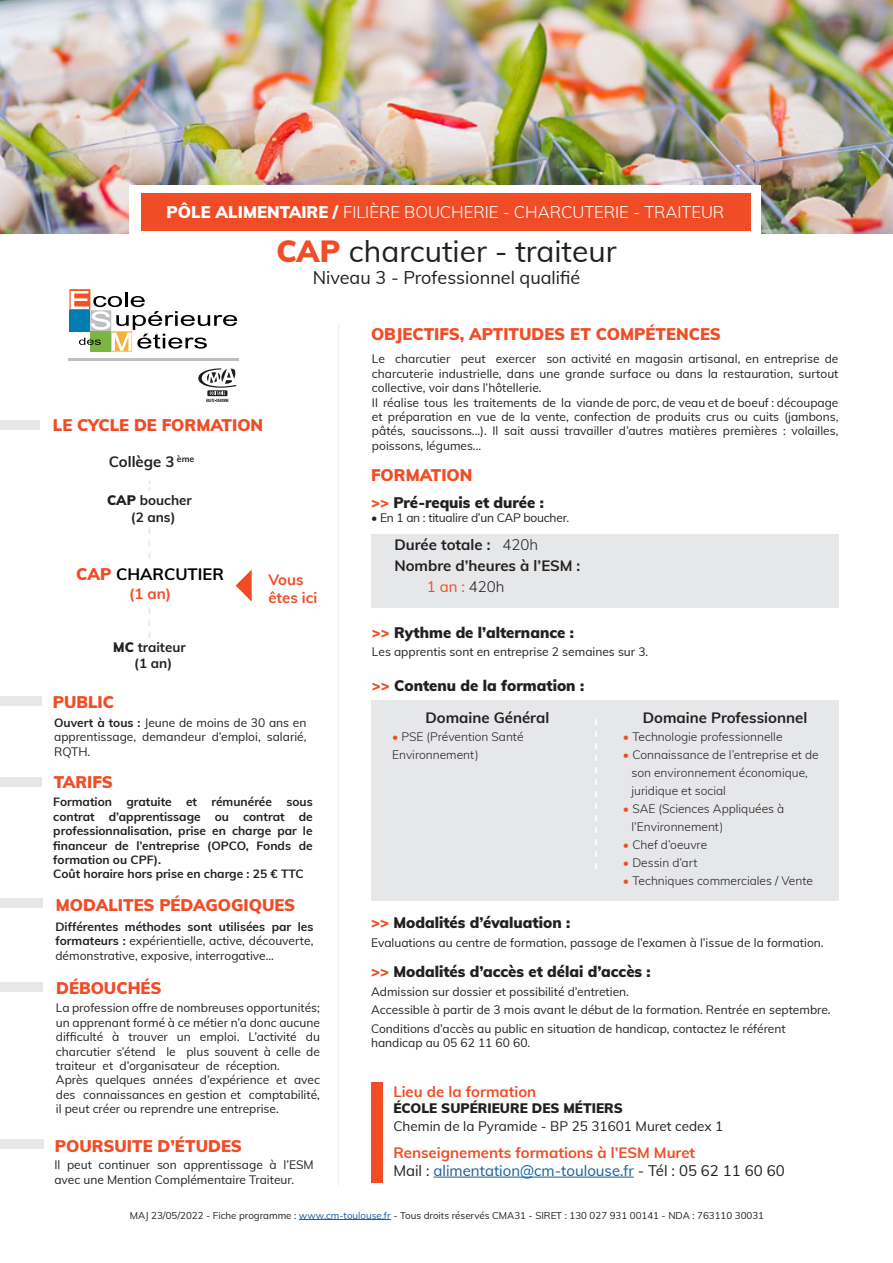
<style>
.page{position:relative;width:893px;height:1263px;background:#fff}
.page>*{position:absolute;margin:0;border:0;box-sizing:border-box;transform-origin:0 0}
.t1{font:30px "Muli";color:#231f20}
.t2{font:18px "Muli";color:#231f20}
.t3{font:900 16.5px "Muli";color:#f04d27}
.t4{font:300 16.5px "Muli";color:#fff}
.t5{font:700 16.5px "Muli";color:#000001}
.t6{font:900 15px "Muli";color:#231f20}
.t7{font:700 15px "Muli";color:#231f20}
.t8{font:700 15px "Muli";color:#f04d27}
.t9{font:15px "Muli";color:#175d9e}
.t10{font:15px "Muli";color:#f04d27}
.t11{font:13.5px "Muli";color:#231f20}
.t12{font:700 13.5px "Muli";color:#231f20}
.t13{font:900 13.5px "Muli";color:#231f20}
.t14{font:12px/14.4px "Muli";color:#231f20;text-align:justify}
.t15{font:300 12px/18px "Muli";color:#231f20}
.t16{font:700 12px/14.4px "Muli";color:#231f20;text-align:justify}
.t17{font:12px "Muli";letter-spacing:-.02em;color:#231f20}
.t18{font:9.75px "Muli";color:#231f20}
.s1{font-weight:900}
.s2{font-weight:900;color:#f04d27}
.s3{font-weight:700}
.s4{color:#f04d27}
.s5{font-weight:300}
.s6{font-weight:300;color:#231f20}
.s7{color:#231f20}
.s8{font-style:italic;color:#231f20}
.s9{color:#175d9e}
</style>
<div class="page">
<img style="left:0;top:0;width:893px;height:234px">
<div style="left:130px;top:185px;width:631px;height:49px;background:#fff"></div>
<div style="left:141px;top:193px;width:610px;height:38px;background:#f04d27"></div>
<hr style="left:338px;top:323px;width:1px;height:863px;background:#f0f1f2">
<hr style="left:433px;top:1177px;width:201px;height:1px;background:#175d9e">
<div style="left:371px;top:1082px;width:12px;height:101px;background:#f04d27"></div>
<div style="left:371px;top:700px;width:468px;height:200px;background:#e6e7e9"></div>
<div style="left:371px;top:535px;width:467px;height:73px;background:#e6e7e9"></div>
<div style="left:0;top:982px;width:43px;height:10px;background:#e6e7e9"></div>
<div style="left:0;top:898px;width:42px;height:10px;background:#e6e7e9"></div>
<div style="left:0;top:696px;width:41px;height:10px;background:#e6e7e9"></div>
<div style="left:0;top:1139px;width:44px;height:10px;background:#e6e7e9"></div>
<div style="left:0;top:421px;width:39px;height:9px;background:#e6e7e9"></div>
<svg style="left:236px;top:569px;width:16px;height:33px"></svg>
<svg style="left:149px;top:528px;width:1px;height:31px"></svg>
<hr style="left:299px;top:1219px;width:92px;height:1px;background:#175d9e">
<svg style="left:149px;top:607px;width:1px;height:31px"></svg>
<svg style="left:595px;top:719px;width:2px;height:150px"></svg>
<div style="left:0;top:777px;width:41px;height:10px;background:#e6e7e9"></div>
<svg style="left:69px;top:289px;width:168px;height:63px"></svg>
<hr style="left:68px;top:359px;width:170px;height:2px;background:#c1c0bf">
<svg style="left:198px;top:368px;width:38px;height:34px"></svg>
<p class="t4" style="left:167px;top:200px;width:559px"><span class="s1">PÔLE ALIMENTAIRE /</span> FILIÈRE BOUCHERIE - CHARCUTERIE - TRAITEUR</p>
<p class="t1" style="left:276px;top:230px;width:342px"><span class="s2">CAP</span> charcutier - traiteur</p>
<p class="t2" style="left:313px;top:264px;width:269px">Niveau 3 - Professionnel qualifié</p>
<p class="t3" style="left:53px;top:413px;width:212px">LE CYCLE DE FORMATION</p>
<p class="t7" style="left:109px;top:451px;width:87px">Collège 3 <sup>ème</sup></p>
<p class="t12" style="left:107px;top:491px;width:86px"><span class="s1">CAP</span> boucher</p>
<p class="t12" style="left:131px;top:507px;width:46px">(2 ans)</p>
<p class="t5" style="left:76px;top:562px;width:149px"><span class="s2">CAP</span> CHARCUTIER</p>
<p class="t8" style="left:129px;top:583px;width:44px">(1 an)</p>
<p class="t12" style="left:113px;top:637px;width:74px"><span class="s1">MC</span> traiteur</p>
<p class="t12" style="left:134px;top:653px;width:39px">(1 an)</p>
<p class="t3" style="left:53px;top:690px;width:63px">PUBLIC</p>
<p class="t8" style="left:268px;top:568px;width:37px">Vous</p>
<p class="t8" style="left:268px;top:586px;width:51px">êtes ici</p>
<p class="t14" style="left:54px;top:715px;width:254px"><span class="s3">Ouvert à tous :</span> Jeune de moins de 30 ans en apprentissage, demandeur d’emploi, salarié, RQTH.</p>
<p class="t3" style="left:54px;top:770px;width:61px">TARIFS</p>
<p class="t16" style="left:53px;top:794px;width:261px">Formation gratuite et rémunérée sous contrat d’apprentissage ou contrat de professionnalisation, prise en charge par le financeur de l’entreprise (OPCO, Fonds de formation ou CPF).</p>
<p class="t16" style="left:53px;top:866px;width:252px">Coût horaire hors prise en charge : 25 € TTC</p>
<p class="t3" style="left:56px;top:893px;width:241px">MODALITES PÉDAGOGIQUES</p>
<p class="t14" style="left:55px;top:919px;width:260px"><span class="s3">Différentes méthodes sont utilisées par les formateurs :</span> expérientielle, active, découverte, démonstrative, exposive, interrogative...</p>
<p class="t3" style="left:56px;top:976px;width:107px">DÉBOUCHÉS</p>
<p class="t14" style="left:56px;top:1000px;width:266px">La profession offre de nombreuses opportunités; un apprenant formé à ce métier n’a donc aucune difficulté à trouver un emploi. L’activité du charcutier s’étend le plus souvent à celle de traiteur et d’organisateur de réception.</p>
<p class="t14" style="left:56px;top:1072px;width:266px">Après quelques années d’expérience et avec des connaissances en gestion et comptabilité, il peut créer ou reprendre une entreprise.</p>
<p class="t3" style="left:55px;top:1133px;width:189px">POURSUITE D’ÉTUDES</p>
<p class="t14" style="left:54px;top:1157px;width:261px">Il peut continuer son apprentissage à l’ESM avec une Mention Complémentaire Traiteur.</p>
<p class="t3" style="left:371px;top:322px;width:351px">OBJECTIFS, APTITUDES ET COMPÉTENCES</p>
<p class="t14" style="left:372px;top:351px;width:468px">Le charcutier peut exercer son activité en magasin artisanal, en entreprise de charcuterie industrielle, dans une grande surface ou dans la restauration, surtout collective, voir dans l’hôtellerie.</p>
<p class="t14" style="left:372px;top:394px;width:468px">Il réalise tous les traitements de la viande de porc, de veau et de boeuf : découpage et préparation en vue de la vente, confection de produits crus ou cuits (jambons, pâtés, saucissons...). Il sait aussi travailler d’autres matières premières : volailles, poissons, légumes...</p>
<p class="t3" style="left:371px;top:463px;width:103px">FORMATION</p>
<p class="t6" style="left:371px;top:491px;width:174px"><span class="s4">&gt;&gt;</span> Pré-requis et durée :</p>
<p class="t17" style="left:371px;top:509px;width:200px">• En 1 an : titualire d’un CAP boucher.</p>
<p class="t7" style="left:394px;top:533px;width:145px">Durée totale : <span class="s5">420h</span></p>
<p class="t7" style="left:394px;top:554px;width:188px">Nombre d’heures à l’ESM :</p>
<p class="t10" style="left:427px;top:575px;width:79px">1 an : <span class="s6">420h</span></p>
<p class="t6" style="left:372px;top:621px;width:203px"><span class="s4">&gt;&gt;</span> Rythme de l’alternance :</p>
<p class="t14" style="left:372px;top:644px;width:278px">Les apprentis sont en entreprise 2 semaines sur 3.</p>
<p class="t6" style="left:372px;top:674px;width:214px"><span class="s4">&gt;&gt;</span> Contenu de la formation :</p>
<p class="t7" style="left:425px;top:706px;width:125px">Domaine Général</p>
<p class="t15" style="left:392px;top:727px;width:133px"><span class="s4">•</span> PSE (Prévention Santé<br>Environnement)</p>
<p class="t7" style="left:643px;top:706px;width:166px">Domaine Professionnel</p>
<p class="t15" style="left:623px;top:727px;width:161px"><span class="s4">•</span> Technologie professionnelle</p>
<p class="t15" style="left:631px;top:745px;width:189px;text-indent:-9px"><span class="s4">•</span> Connaissance de l’entreprise et de son environnement économique, juridique et social</p>
<p class="t15" style="left:631px;top:799px;width:154px;text-indent:-9px"><span class="s4">•</span> SAE (Sciences Appliquées à l’Environnement)</p>
<p class="t15" style="left:623px;top:835px;width:86px"><span class="s4">•</span> Chef d’oeuvre</p>
<p class="t15" style="left:623px;top:853px;width:76px"><span class="s4">•</span> Dessin d’art</p>
<p class="t15" style="left:623px;top:871px;width:191px"><span class="s4">•</span> Techniques commerciales / Vente</p>
<p class="t6" style="left:371px;top:912px;width:201px"><span class="s4">&gt;&gt;</span> Modalités d’évaluation :</p>
<p class="t14" style="left:371px;top:935px;width:454px">Evaluations au centre de formation, passage de l’examen à l’issue de la formation.</p>
<p class="t6" style="left:371px;top:960px;width:281px"><span class="s4">&gt;&gt;</span> Modalités d’accès et délai d’accès :</p>
<p class="t14" style="left:371px;top:983px;width:259px">Admission sur dossier et possibilité d’entretien.</p>
<p class="t14" style="left:371px;top:1002px;width:461px">Accessible à partir de 3 mois avant le début de la formation. Rentrée en septembre.</p>
<p class="t14" style="left:371px;top:1021px;width:416px">Conditions d’accès au public en situation de handicap, contactez le référent handicap au 05 62 11 60 60.</p>
<p class="t8" style="left:393px;top:1081px;width:144px">Lieu de la formation</p>
<p class="t13" style="left:393px;top:1099px;width:231px">ÉCOLE SUPÉRIEURE DES MÉTIERS</p>
<p class="t11" style="left:393px;top:1117px;width:331px">Chemin de la Pyramide - BP 25 31601 Muret cedex 1</p>
<p class="t8" style="left:393px;top:1141px;width:303px">Renseignements formations à l’ESM Muret</p>
<p class="t9" style="left:393px;top:1160px;width:393px"><span class="s7">Mail :</span> alimentation@cm-toulouse.fr <span class="s8">-</span> <span class="s7">Tél : 05 62 11 60 60</span></p>
<p class="t18" style="left:130px;top:1208px;width:636px">MAJ 23/05/2022 - Fiche programme : <span class="s9">www.cm-toulouse.fr</span> - Tous droits réservés CMA31 - SIRET : 130 027 931 00141 - NDA : 763110 30031</p>
</div>
